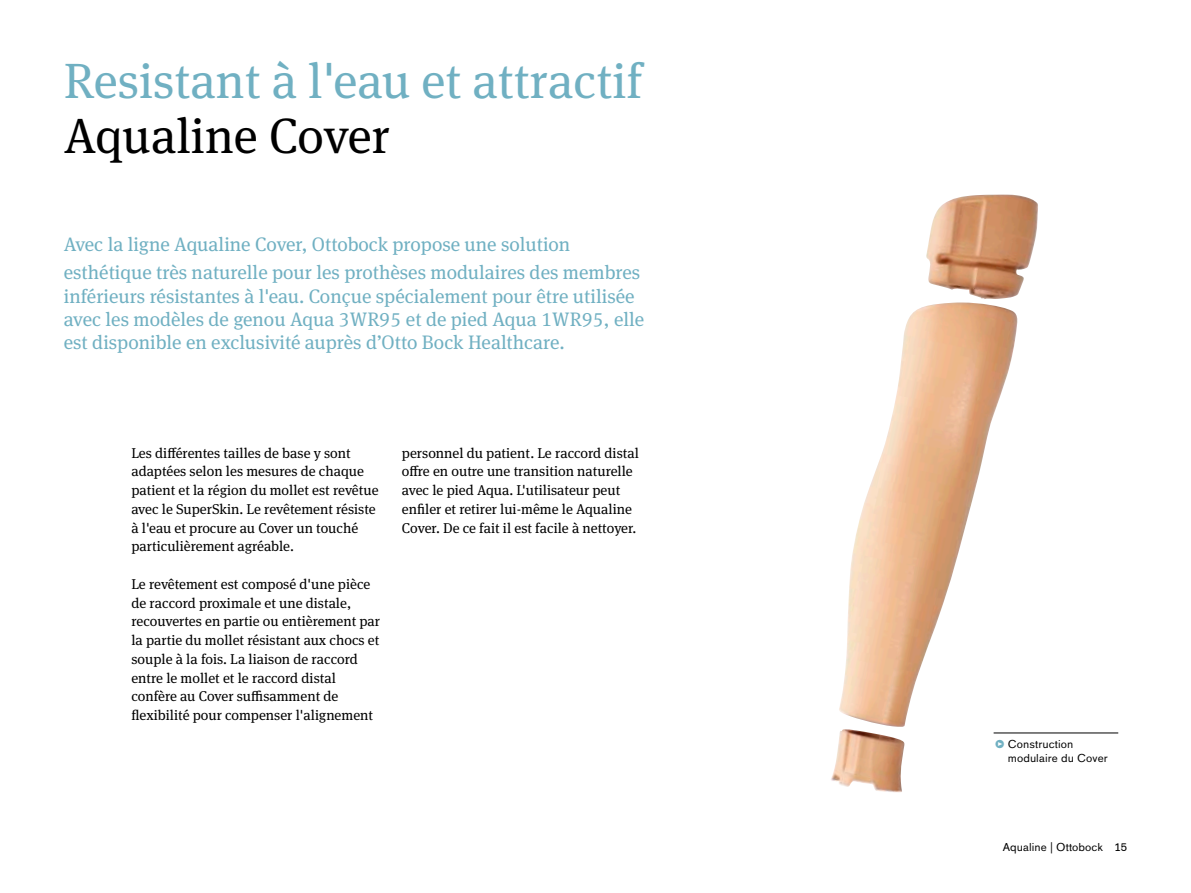
<style>
.page{position:relative;width:1191px;height:893px;background:#fff}
.page>*{position:absolute;margin:0;border:0;box-sizing:border-box;transform-origin:0 0}
.t1{font:49.5px "OBO Serif";color:#70b0c2}
.t2{font:49.5px "OBO Serif";color:#000}
.t3{font:19.5px/23.2px "OBO Serif";color:#70b0c2}
.t4{font:14.25px/18.8px "OBO Serif";color:#000}
.t5{font:11.25px/14.2px "OBO Sans";letter-spacing:.005em;color:#000}
.s1{font-family:"OBO Serif";font-weight:700;color:#70b0c2}
</style>
<div class="page">
<img style="left:831px;top:195px;width:207px;height:598px">
<hr style="left:993px;top:733px;width:125px;height:1px;background:#000">
<h1 class="t1" style="left:64px;top:52px;width:580px">Resistant à l'eau et attractif</h1>
<h1 class="t2" style="left:64px;top:107px;width:327px">Aqualine Cover</h1>
<h2 class="t3" style="left:64px;top:231px;width:578px;line-height:28px">Avec la ligne Aqualine Cover, Ottobock propose une solution esthétique très naturelle pour les prothèses modulaires des membres</h2>
<h2 class="t3" style="left:64px;top:284px;width:582px">inférieurs résistantes à l'eau. Conçue spécialement pour être utilisée avec les modèles de genou Aqua 3WR95 et de pied Aqua 1WR95, elle est disponible en exclusivité auprès d’Otto Bock Healthcare.</h2>
<p class="t4" style="left:131px;top:443px;width:249px">Les différentes tailles de base y sont adaptées selon les mesures de chaque patient et la région du mollet est revêtue avec le SuperSkin. Le revêtement résiste à l'eau et procure au Cover un touché particulièrement agréable.</p>
<p class="t4" style="left:131px;top:575px;width:250px">Le revêtement est composé d'une pièce de raccord proximale et une distale, recouvertes en partie ou entièrement par la partie du mollet résistant aux chocs et souple à la fois. La liaison de raccord entre le mollet et le raccord distal confère au Cover suffisamment de flexibilité pour compenser l'alignement</p>
<p class="t4" style="left:402px;top:443px;width:238px">personnel du patient. Le raccord distal offre en outre une transition naturelle avec le pied Aqua. L'utilisateur peut enfiler et retirer lui-même le Aqualine Cover. De ce fait il est facile à nettoyer.</p>
<p class="t5" style="left:1008px;top:737px;width:101px;text-indent:-13px"><span class="s1">•</span> Construction modulaire du Cover</p>
<p class="t5" style="left:1002px;top:840px;width:126px">Aqualine | Ottobock 15</p>
</div>
